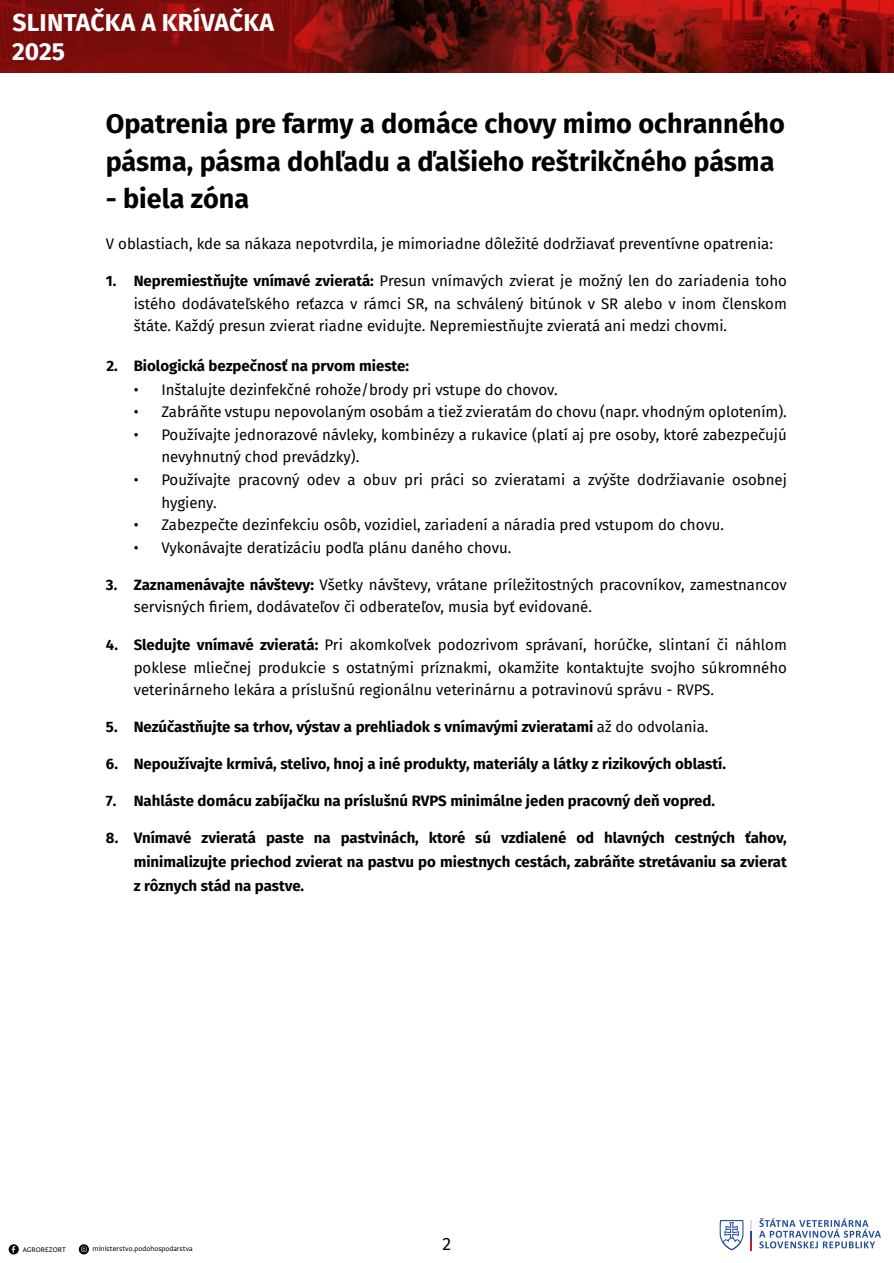
<style>
.page{position:relative;width:894px;height:1263px;background:#fff}
.page>*{position:absolute;margin:0;border:0;box-sizing:border-box;transform-origin:0 0}
.t1{font:700 27px/37.5px "Fira Sans";color:#020204}
.t2{font:700 24.6px/28.7px "Fira Sans";letter-spacing:.01em;color:#fff}
.t3{font:17.7px "Fira Sans";color:#020204}
.t4{font:15px/22.5px "Fira Sans";color:#020204}
.t5{font:700 15px/24px "Fira Sans";color:#020204;text-align:justify}
.t6{font:7.95px "Greta Sans Std";color:#020204}
.s1{font-weight:700}
.s2{font-weight:400}
</style>
<div class="page">
<svg style="left:9px;top:1244px;width:10px;height:10px"></svg>
<svg style="left:79px;top:1244px;width:10px;height:10px"></svg>
<svg style="left:719px;top:1220px;width:24px;height:30px"></svg>
<svg style="left:750px;top:1220px;width:1px;height:30px"></svg>
<svg style="left:759px;top:1218px;width:121px;height:30px"></svg>
<img style="left:721px;top:0;width:172px;height:72px">
<img style="left:575px;top:0;width:146px;height:72px">
<img style="left:0;top:0;width:575px;height:72px">
<h2 class="t2" style="left:12px;top:7px;width:263px">SLINTAČKA A KRÍVAČKA<br>2025</h2>
<h1 class="t1" style="left:106px;top:103px;width:680px">Opatrenia pre farmy a domáce chovy mimo ochranného pásma, pásma dohľadu a ďalšieho reštrikčného pásma</h1>
<h1 class="t1" style="left:106px;top:178px;width:145px">- biela zóna</h1>
<p class="t4" style="left:106px;top:232px;width:668px">V oblastiach, kde sa nákaza nepotvrdila, je mimoriadne dôležité dodržiavať preventívne opatrenia:</p>
<p class="t5" style="left:106px;top:268px;width:12px">1.</p>
<p class="t4" style="left:134px;top:269px;width:654px;text-align:justify"><span class="s1">Nepremiestňujte vnímavé zvieratá:</span> Presun vnímavých zvierat je možný len do zariadenia toho istého dodávateľského reťazca v rámci SR, na schválený bitúnok v SR alebo v inom členskom štáte. Každý presun zvierat riadne evidujte. Nepremiestňujte zvieratá ani medzi chovmi.</p>
<p class="t5" style="left:106px;top:353px;width:13px">2.</p>
<p class="t5" style="left:134px;top:353px;width:277px">Biologická bezpečnosť na prvom mieste:</p>
<p class="t4" style="left:134px;top:378px;width:425px">• Inštalujte dezinfekčné rohože/brody pri vstupe do chovov.</p>
<p class="t4" style="left:134px;top:401px;width:654px">• Zabráňte vstupu nepovolaným osobám a tiež zvieratám do chovu (napr. vhodným oplotením).</p>
<p class="t4" style="left:161px;top:423px;width:626px;text-indent:-28px">• Používajte jednorazové návleky, kombinézy a rukavice (platí aj pre osoby, ktoré zabezpečujú nevyhnutný chod prevádzky).</p>
<p class="t4" style="left:161px;top:468px;width:626px;text-indent:-28px">• Používajte pracovný odev a obuv pri práci so zvieratami a zvýšte dodržiavanie osobnej hygieny.</p>
<p class="t4" style="left:134px;top:513px;width:591px">• Zabezpečte dezinfekciu osôb, vozidiel, zariadení a náradia pred vstupom do chovu.</p>
<p class="t4" style="left:134px;top:536px;width:379px">• Vykonávajte deratizáciu podľa plánu daného chovu.</p>
<p class="t4" style="left:134px;top:573px;width:654px;text-indent:-28px"><span class="s1">3. Zaznamenávajte návštevy:</span> Všetky návštevy, vrátane príležitostných pracovníkov, zamestnancov servisných 昀椀riem, dodávateľov či odberateľov, musia byť evidované.</p>
<p class="t4" style="left:134px;top:633px;width:654px;text-align:justify;text-indent:-28px"><span class="s1">4. Sledujte vnímavé zvieratá:</span> Pri akomkoľvek podozrivom správaní, horúčke, slintaní či náhlom poklese mliečnej produkcie s ostatnými príznakmi, okamžite kontaktujte svojho súkromného veterinárneho lekára a príslušnú regionálnu veterinárnu a potravinovú správu - RVPS.</p>
<p class="t5" style="left:106px;top:714px;width:603px">5. Nezúčastňujte sa trhov, výstav a prehliadok s vnímavými zvieratami <span class="s2">až do odvolania.</span></p>
<p class="t5" style="left:106px;top:751px;width:621px">6. Nepoužívajte krmivá, stelivo, hnoj a iné produkty, materiály a látky z rizikových oblastí.</p>
<p class="t5" style="left:106px;top:788px;width:610px">7. Nahláste domácu zabíjačku na príslušnú RVPS minimálne jeden pracovný deň vopred.</p>
<p class="t5" style="left:134px;top:825px;width:654px;text-indent:-28px">8. Vnímavé zvieratá paste na pastvinách, ktoré sú vzdialené od hlavných cestných ťahov, minimalizujte priechod zvierat na pastvu po miestnych cestách, zabráňte stretávaniu sa zvierat z rôznych stád na pastve.</p>
<p class="t6" style="left:23px;top:1246px;width:45px">AGROREZORT</p>
<p class="t6" style="left:93px;top:1246px;width:102px">ministerstvo.podohospodarstva</p>
<p class="t3" style="left:442px;top:1231px;width:10px">2</p>
</div>
